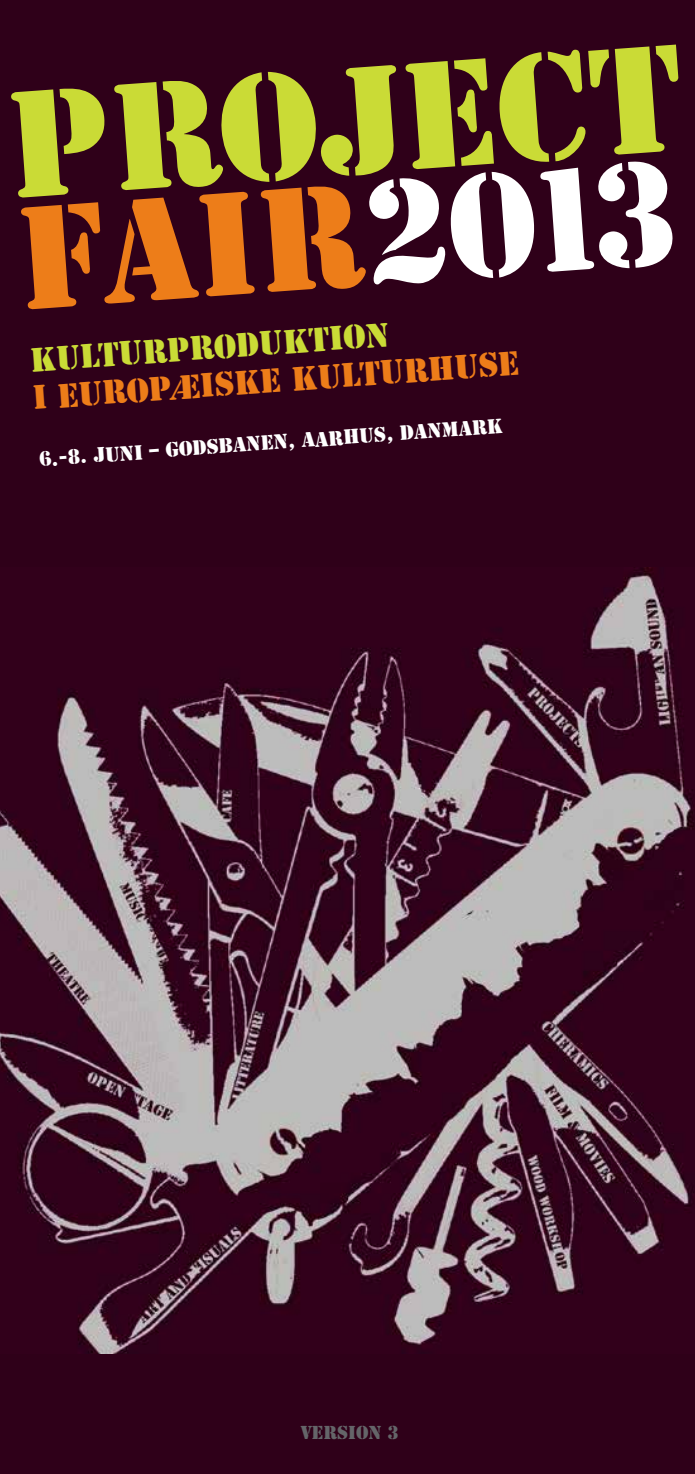
<style>
.page{position:relative;width:695px;height:1474px;background:#fff}
.page>*{position:absolute;margin:0;border:0;box-sizing:border-box;transform-origin:0 0}
.t1{font:141.05px "Stencil Std";color:#cadb36}
.t2{font:136.15px "Stencil Std";color:#ed7d19}
.t3{font:31.5px "Stencil Std";color:#ed7d19}
.t4{font:31.5px "Stencil Std";color:#cadb36}
.t5{font:19.25px "Stencil Std";color:#fff}
.t6{font:17.5px "Stencil Std";color:#646569}
.s1{color:#fff}
</style>
<div class="page">
<div style="left:0;top:0;width:694px;height:1473px;background:#2f0019"></div>
<img style="left:0;top:568px;width:694px;height:785px">
<h1 class="t1" style="left:4px;top:54px;width:675px;rotate:-4deg">PROJECT</h1>
<h2 class="t2" style="left:12px;top:171px;width:661px;rotate:-4deg">FAIR<span class="s1">2013</span></h2>
<h3 class="t4" style="left:29px;top:339px;width:361px;rotate:-4deg">KULTURPRODUKTION</h3>
<h3 class="t3" style="left:32px;top:377px;width:488px;rotate:-4deg">I EUROPÆISKE KULTURHUSE</h3>
<p class="t5" style="left:38px;top:446px;width:466px;rotate:-4deg">6.-8. JUNI – GODSBANEN, AARHUS, DANMARK</p>
<p class="t6" style="left:300px;top:1420px;width:100px">VERSION 3</p>
</div>
